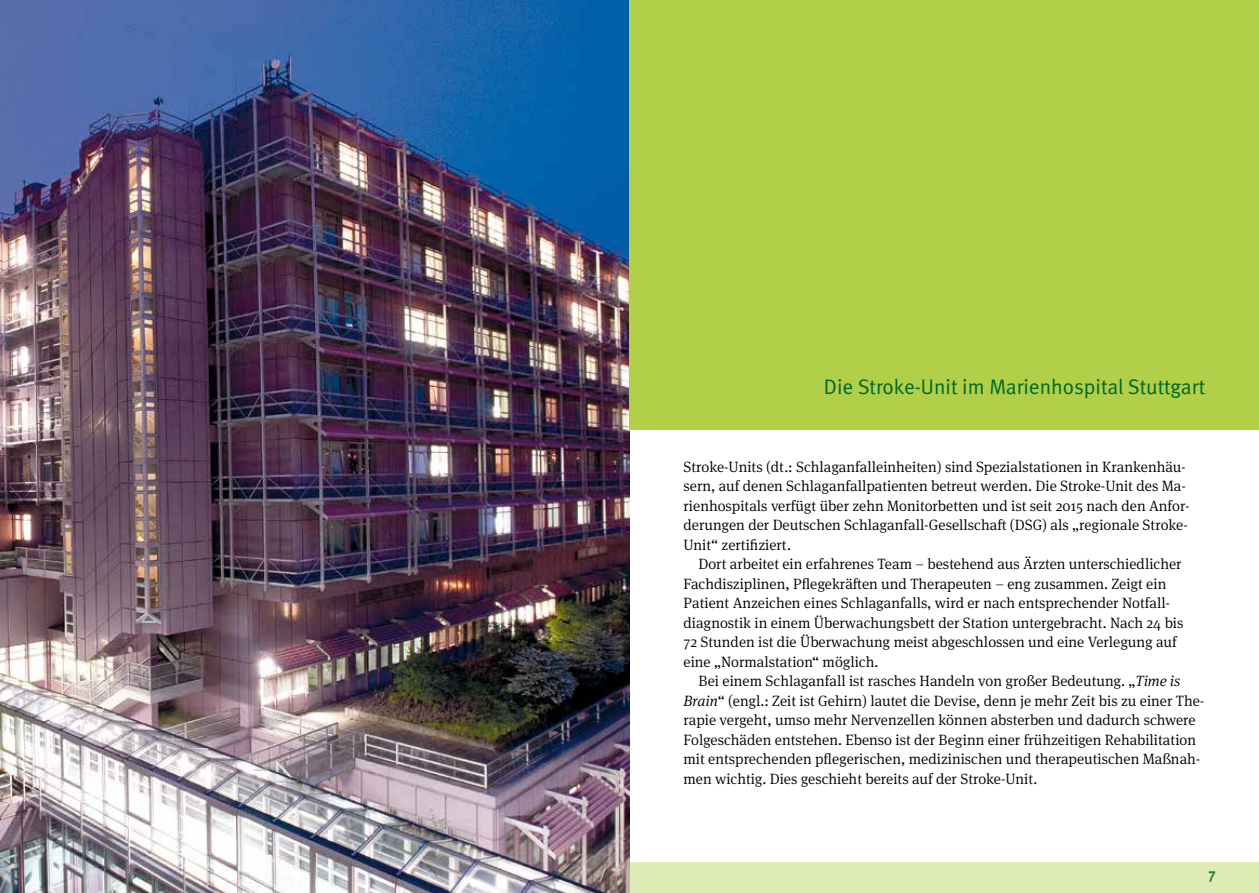
<style>
.page{position:relative;width:1259px;height:893px;background:#fff}
.page>*{position:absolute;margin:0;border:0;box-sizing:border-box;transform-origin:0 0}
.t1{font:21px "Meta Normal";color:#006724}
.t2{font:300 15px/19.5px "Meta Serif OT";color:#000}
.t3{font:700 15px "Meta";color:#1a863f}
.s1{font-style:italic}
</style>
<div class="page">
<div style="left:629px;top:862px;width:630px;height:31px;background:#e0ecb6"></div>
<img style="left:0;top:0;width:629px;height:893px">
<div style="left:629px;top:0;width:630px;height:429px;background:#b1cf49"></div>
<h1 class="t1" style="left:824px;top:374px;width:383px">Die Stroke-Unit im Marienhospital Stuttgart</h1>
<p class="t2" style="left:683px;top:457px;width:508px">Stroke-Units (dt.: Schlaganfalleinheiten) sind Spezialstationen in Krankenhäu&shy;sern, auf denen Schlaganfallpatienten betreut werden. Die Stroke-Unit des Ma&shy;rienhospitals verfügt über zehn Monitorbetten und ist seit 2015 nach den Anfor&shy;derungen der Deutschen Schlaganfall-Gesellschaft (DSG) als „regionale Stroke-Unit“ zertifiziert.</p>
<p class="t2" style="left:683px;top:554px;width:501px;text-indent:15px">Dort arbeitet ein erfahrenes Team – bestehend aus Ärzten unterschiedlicher Fachdisziplinen, Pflegekräften und Therapeuten – eng zusammen. Zeigt ein Patient Anzeichen eines Schlaganfalls, wird er nach entsprechender Notfall&shy;diagnostik in einem Überwachungsbett der Station untergebracht. Nach 24 bis 72 Stunden ist die Überwachung meist abgeschlossen und eine Verlegung auf eine „Normalstation“ möglich.</p>
<p class="t2" style="left:683px;top:671px;width:522px;text-indent:15px">Bei einem Schlaganfall ist rasches Handeln von großer Bedeutung. „<span class="s1">Time is Brain</span>“ (engl.: Zeit ist Gehirn) lautet die Devise, denn je mehr Zeit bis zu einer The&shy;rapie vergeht, umso mehr Nervenzellen können absterben und dadurch schwere Folgeschäden entstehen. Ebenso ist der Beginn einer frühzeitigen Rehabilitation mit entsprechenden pflegerischen, medizinischen und therapeutischen Maßnah&shy;men wichtig. Dies geschieht bereits auf der Stroke-Unit.</p>
<p class="t3" style="left:1208px;top:865px;width:9px">7</p>
</div>
